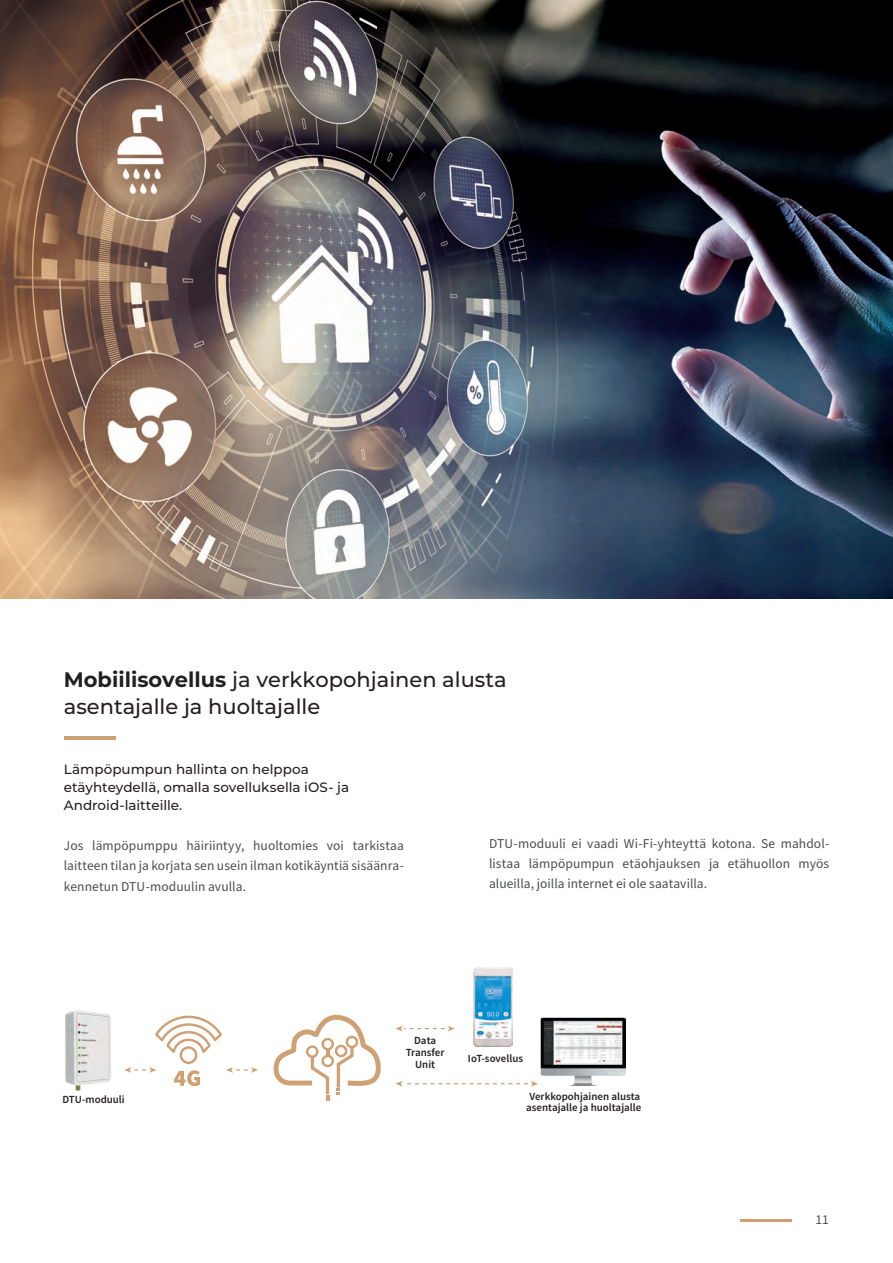
<style>
.page{position:relative;width:893px;height:1263px;background:#fff}
.page>*{position:absolute;margin:0;border:0;box-sizing:border-box;transform-origin:0 0}
.Header_2{font:500 21px "Montserrat";color:#231f20}
.Paragraph_2{font:13.5px/20.2px "Source Sans Variable";letter-spacing:.005em;color:#4b4c4d;text-align:justify}
.Paragraph_2-2{font:500 13.5px/18px "Montserrat";color:#231f20}
.t1{font:13.5px "Source Sans Pro";color:#4b4c4d}
.t2{font:600 10.95px/12.1px "Source Sans Pro";color:#231f20}
.s1{font-weight:700}
</style>
<div class="page">
<hr style="left:64px;top:736px;width:51px;height:3px;background:#cea073">
<img style="left:0;top:0;width:893px;height:598px">
<img style="left:65px;top:1010px;width:46px;height:81px">
<svg style="left:273px;top:1014px;width:108px;height:87px"></svg>
<svg style="left:396px;top:1081px;width:142px;height:5px"></svg>
<svg style="left:226px;top:1067px;width:32px;height:6px"></svg>
<svg style="left:124px;top:1067px;width:32px;height:6px"></svg>
<svg style="left:174px;top:1070px;width:26px;height:16px"></svg>
<img style="left:541px;top:1017px;width:85px;height:68px">
<svg style="left:155px;top:1015px;width:67px;height:41px"></svg>
<div style="left:180px;top:1046px;width:17px;height:18px;border:2px solid #cea073;border-radius:50%"></div>
<img style="left:473px;top:967px;width:39px;height:79px">
<svg style="left:396px;top:1026px;width:59px;height:5px"></svg>
<hr style="left:740px;top:1219px;width:51px;height:2px;background:#cea073">
<p class="Header_2" style="left:64px;top:665px;width:444px"><span class="s1">Mobiilisovellus</span> ja verkkopohjainen alusta</p>
<p class="Header_2" style="left:64px;top:692px;width:258px">asentajalle ja huoltajalle</p>
<p class="Paragraph_2-2" style="left:64px;top:760px;width:287px">Lämpöpumpun hallinta on helppoa etäyhteydellä, omalla sovelluksella iOS- ja<br>Android-laitteille.</p>
<p class="Paragraph_2" style="left:64px;top:835px;width:342px">Jos lämpöpumppu häiriintyy, huoltomies voi tarkistaa laitteen tilan ja korjata sen usein ilman kotikäyntiä sisäänra&shy;kennetun DTU-moduulin avulla.</p>
<p class="Paragraph_2" style="left:489px;top:833px;width:342px">DTU-moduuli ei vaadi Wi-Fi-yhteyttä kotona. Se mahdol&shy;listaa lämpöpumpun etäohjauksen ja etähuollon myös alueilla, joilla internet ei ole saatavilla.</p>
<p class="t2" style="left:406px;top:1035px;width:40px;text-align:center">Data<br>Transfer<br>Unit</p>
<p class="t2" style="left:468px;top:1053px;width:57px">IoT-sovellus</p>
<p class="t2" style="left:62px;top:1094px;width:64px">DTU-moduuli</p>
<p class="t2" style="left:526px;top:1091px;width:117px;line-height:10.9px">Verkkopohjainen alusta asentajalle ja huoltajalle</p>
<p class="t1" style="left:815px;top:1211px;width:15px">11</p>
</div>
